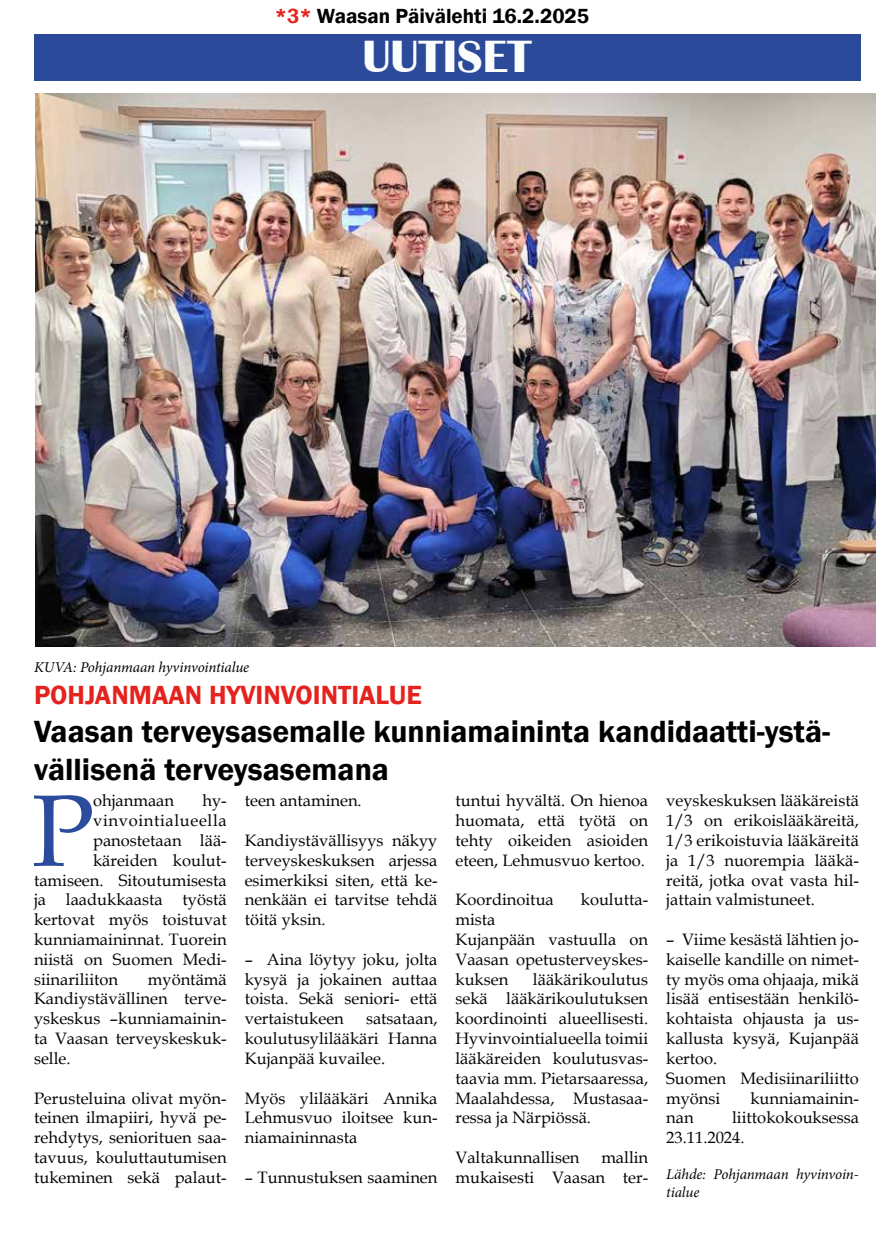
<style>
.page{position:relative;width:893px;height:1234px;background:#fff}
.page>*{position:absolute;margin:0;border:0;box-sizing:border-box;transform-origin:0 0}
.t1{font:101.55px "Book Antiqua";color:#2b4c9c}
.t2{font:700 46.5px "Britannic";color:#fbfdfc}
.t3{font:600 31.5px/37.8px "Franklin Gothic";color:#000}
.t4{font:600 27px "Franklin Gothic";color:#e5231e}
.t5{font:600 21px "Franklin Gothic";color:#000}
.t6{font:16.5px/19.8px "Book Antiqua";color:#040505;text-align:justify}
.t7{font:16.5px "Book Antiqua";letter-spacing:.04em;color:#040505}
.t8{font:italic 15px/18px "Minion Pro";letter-spacing:-.01em;color:#040505}
.t9{font:italic 15px "Minion Pro";letter-spacing:-.01em;color:#000}
.s1{color:#e5231d}
</style>
<div class="page">
<div style="left:34px;top:34px;width:826px;height:47px;background:#2c4a9a"></div>
<img style="left:35px;top:94px;width:841px;height:552px">
<p class="t5" style="left:275px;top:3px;width:316px"><span class="s1">*3*</span> Waasan Päivälehti 16.2.2025</p>
<h2 class="t2" style="left:362px;top:30px;width:171px">UUTISET</h2>
<p class="t9" style="left:34px;top:656px;width:217px">KUVA: Pohjanmaan hyvinvointialue</p>
<h3 class="t4" style="left:34px;top:678px;width:389px">POHJANMAAN HYVINVOINTIALUE</h3>
<h3 class="t3" style="left:34px;top:713px;width:798px">Vaasan terveysasemalle kunniamaininta kandidaatti-ystä&shy;vällisenä terveysasemana</h3>
<p class="t6" style="left:666px;top:790px;width:194px">veyskeskuksen lääkäreistä 1/3 on erikoislääkäreitä, 1/3 erikoistuvia lääkäreitä ja 1/3 nuorempia lääkä&shy;reitä, jotka ovat vasta hil&shy;jattain valmistuneet.</p>
<p class="t6" style="left:666px;top:928px;width:194px;text-align:left">– Viime kesästä lähtien jo&shy;kaiselle kandille on nimet&shy;ty myös oma ohjaaja, mikä lisää entisestään henkilö&shy;kohtaista ohjausta ja us&shy;kallusta kysyä, Kujanpää kertoo.<br>Suomen Medisiinariliitto myönsi</p>
<h1 class="t1" style="left:32px;top:760px;width:63px">P</h1>
<p class="t6" style="left:93px;top:790px;width:82px">ohjanmaan</p>
<p class="t6" style="left:202px;top:790px;width:26px">hy-</p>
<p class="t6" style="left:455px;top:790px;width:194px">tuntui hyvältä. On hienoa huomata, että työtä on tehty oikeiden asioiden eteen, Lehmusvuo kertoo.</p>
<p class="t6" style="left:455px;top:889px;width:100px">Koordinoitua</p>
<p class="t6" style="left:581px;top:889px;width:69px">koulutta-</p>
<p class="t6" style="left:455px;top:909px;width:194px;text-align:left">mista<br>Kujanpään vastuulla on<br>Vaasan opetusterveyskes&shy;kuksen</p>
<p class="t6" style="left:245px;top:790px;width:119px">teen antaminen.</p>
<p class="t6" style="left:245px;top:829px;width:194px">Kandiystävällisyys näkyy terveyskeskuksen arjessa esimerkiksi siten, että ke&shy;nenkään ei tarvitse tehdä töitä yksin.</p>
<p class="t6" style="left:245px;top:948px;width:194px">– Aina löytyy joku, jolta kysyä ja jokainen auttaa toista. Sekä seniori- että vertaistukeen</p>
<p class="t7" style="left:93px;top:808px;width:135px">vinvointialueella</p>
<p class="t6" style="left:93px;top:829px;width:135px">panostetaan lää-</p>
<p class="t6" style="left:93px;top:849px;width:135px">käreiden koulut-</p>
<p class="t6" style="left:34px;top:869px;width:194px">tamiseen. Sitoutumisesta</p>
<p class="t6" style="left:34px;top:889px;width:194px">ja laadukkaasta työstä</p>
<p class="t6" style="left:34px;top:909px;width:194px">kertovat myös toistuvat</p>
<p class="t6" style="left:34px;top:928px;width:194px">kunniamaininnat. Tuorein</p>
<p class="t6" style="left:34px;top:948px;width:194px">niistä on Suomen Medi-</p>
<p class="t6" style="left:34px;top:968px;width:86px">siinariliiton</p>
<p class="t6" style="left:455px;top:968px;width:194px;text-indent:77px">lääkärikoulutus sekä lääkärikoulutuksen koordinointi alueellisesti.<br>Hyvinvointialueella toimii lääkäreiden koulutusvas&shy;taavia mm. Pietarsaaressa, Maalahdessa, Mustasaa&shy;ressa ja Närpiössä.</p>
<p class="t6" style="left:455px;top:1146px;width:126px">Valtakunnallisen</p>
<p class="t6" style="left:34px;top:968px;width:194px;text-indent:114px">myöntämä Kandiystävällinen terve&shy;yskeskus –kunniamainin&shy;ta Vaasan terveyskeskuk&shy;selle.</p>
<p class="t6" style="left:34px;top:1087px;width:194px">Perusteluina olivat myön&shy;teinen ilmapiiri, hyvä pe&shy;rehdytys, seniorituen saa&shy;tavuus, kouluttautumisen tukeminen sekä palaut-</p>
<p class="t6" style="left:245px;top:1008px;width:194px;text-indent:121px">satsataan, koulutusylilääkäri Hanna Kujanpää kuvailee.</p>
<p class="t6" style="left:245px;top:1087px;width:194px">Myös ylilääkäri Annika Lehmusvuo iloitsee kun&shy;niamaininnasta</p>
<p class="t6" style="left:245px;top:1166px;width:194px">– Tunnustuksen saaminen</p>
<p class="t6" style="left:750px;top:1087px;width:110px">kunniamainin-</p>
<p class="t6" style="left:666px;top:1107px;width:194px;text-indent:66px">liittokokouksessa<br>23.11.2024.</p>
<p class="t8" style="left:666px;top:1164px;width:194px">Lähde: Pohjanmaan hyvinvoin&shy;tialue</p>
<p class="t6" style="left:666px;top:1107px;width:29px">nan</p>
<p class="t6" style="left:455px;top:1146px;width:194px;text-align:right">mallin<br>mukaisesti Vaasan ter-</p>
</div>
